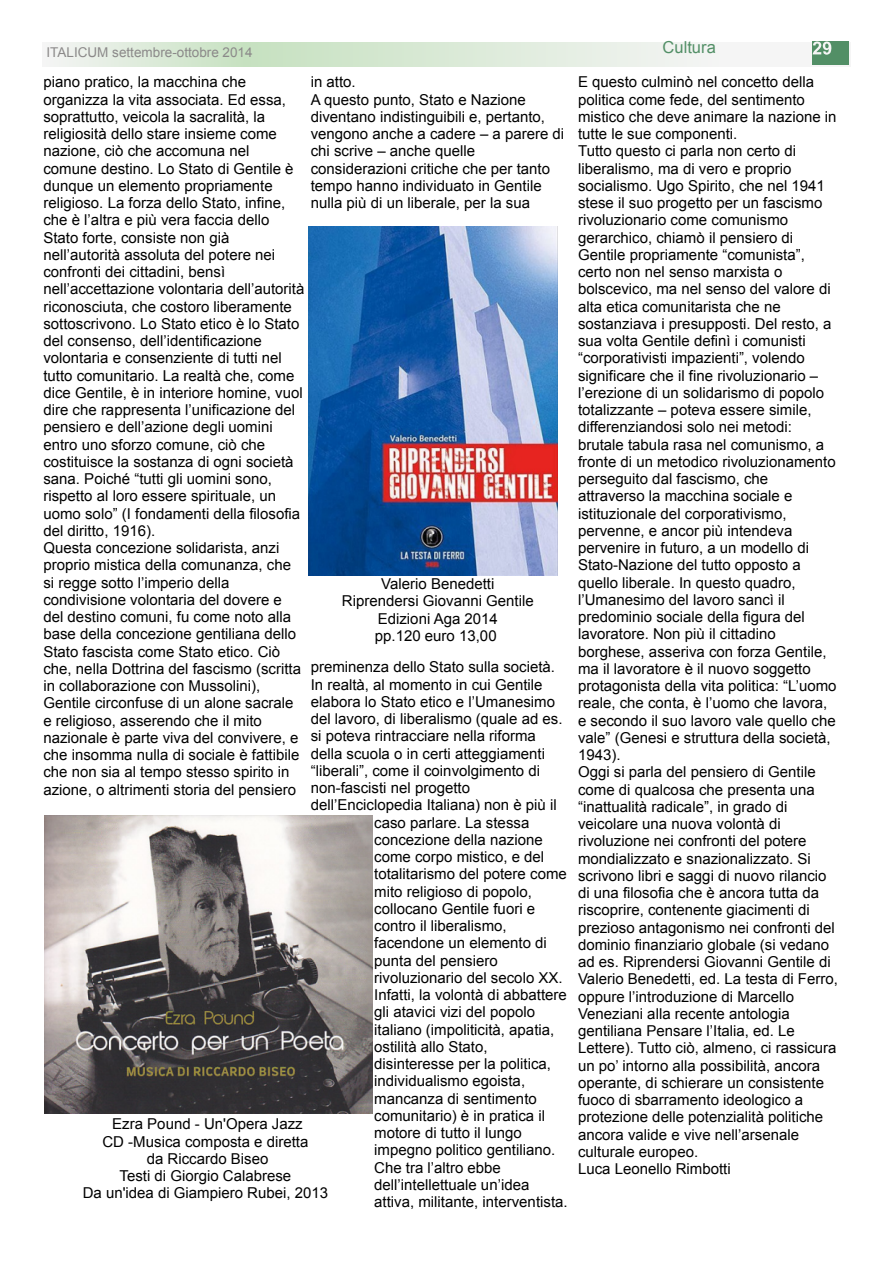
<style>
.page{position:relative;width:893px;height:1263px;background:#fff}
.page>*{position:absolute;margin:0;border:0;box-sizing:border-box;transform-origin:0 0}
.t1{font:16.5px "Arial";color:#528f66}
.t2{font:15px/17.2px "Arial";color:#000}
.t3{font:13.5px "Arial";color:#8b8989}
</style>
<div class="page">
<svg style="left:46px;top:42px;width:673px;height:24px;background:#ddeada"></svg>
<div style="left:812px;top:41px;width:37px;height:24px;background:#528f66"></div>
<img style="left:45px;top:816px;width:328px;height:297px">
<img style="left:309px;top:227px;width:248px;height:348px">
<p class="t3" style="left:47px;top:44px;width:208px">ITALICUM settembre-ottobre 2014</p>
<p class="t1" style="left:663px;top:38px;width:55px">Cultura</p>
<p class="t2" style="left:43px;top:73px;width:262px">piano pratico, la macchina che organizza la vita associata. Ed essa, soprattutto, veicola la sacralità, la religiosità dello stare insieme come nazione, ciò che accomuna nel comune destino. Lo Stato di Gentile è dunque un elemento propriamente religioso. La forza dello Stato, infine, che è l’altra e più vera faccia dello Stato forte, consiste non già nell’autorità assoluta del potere nei confronti dei cittadini, bensì nell’accettazione volontaria dell’autorità riconosciuta, che costoro liberamente sottoscrivono. Lo Stato etico è lo Stato del consenso, dell’identificazione volontaria e consenziente di tutti nel tutto comunitario. La realtà che, come dice Gentile, è in interiore homine, vuol dire che rappresenta l’unificazione del pensiero e dell’azione degli uomini entro uno sforzo comune, ciò che costituisce la sostanza di ogni società sana. Poiché “tutti gli uomini sono, rispetto al loro essere spirituale, un uomo solo” (I fondamenti della filosofia del diritto, 1916).<br>Questa concezione solidarista, anzi proprio mistica della comunanza, che si regge sotto l’imperio della condivisione volontaria del dovere e del destino comuni, fu come noto alla base della concezione gentiliana dello Stato fascista come Stato etico. Ciò che, nella Dottrina del fascismo (scritta in collaborazione con Mussolini), Gentile circonfuse di un alone sacrale e religioso, asserendo che il mito nazionale è parte viva del convivere, e che insomma nulla di sociale è fattibile che non sia al tempo stesso spirito in azione, o altrimenti storia del pensiero</p>
<p class="t2" style="left:311px;top:73px;width:255px">in atto.<br>A questo punto, Stato e Nazione diventano indistinguibili e, pertanto, vengono anche a cadere – a parere di chi scrive – anche quelle considerazioni critiche che per tanto tempo hanno individuato in Gentile nulla più di un liberale, per la sua</p>
<p class="t2" style="left:578px;top:74px;width:261px">E questo culminò nel concetto della politica come fede, del sentimento mistico che deve animare la nazione in tutte le sue componenti.<br>Tutto questo ci parla non certo di liberalismo, ma di vero e proprio socialismo. Ugo Spirito, che nel 1941 stese il suo progetto per un fascismo rivoluzionario come comunismo gerarchico, chiamò il pensiero di Gentile propriamente “comunista”, certo non nel senso marxista o bolscevico, ma nel senso del valore di alta etica comunitarista che ne sostanziava i presupposti. Del resto, a sua volta Gentile definì i comunisti “corporativisti impazienti”, volendo significare che il fine rivoluzionario – l’erezione di un solidarismo di popolo totalizzante – poteva essere simile, differenziandosi solo nei metodi: brutale tabula rasa nel comunismo, a fronte di un metodico rivoluzionamento perseguito dal fascismo, che attraverso la macchina sociale e istituzionale del corporativismo, pervenne, e ancor più intendeva pervenire in futuro, a un modello di Stato-Nazione del tutto opposto a quello liberale. In questo quadro, l’Umanesimo del lavoro sancì il predominio sociale della figura del lavoratore. Non più il cittadino borghese, asseriva con forza Gentile, ma il lavoratore è il nuovo soggetto protagonista della vita politica: “L’uomo reale, che conta, è l’uomo che lavora, e secondo il suo lavoro vale quello che vale” (Genesi e struttura della società, 1943).<br>Oggi si parla del pensiero di Gentile come di qualcosa che presenta una “inattualità radicale”, in grado di veicolare una nuova volontà di rivoluzione nei confronti del potere mondializzato e snazionalizzato. Si scrivono libri e saggi di nuovo rilancio di una filosofia che è ancora tutta da riscoprire, contenente giacimenti di prezioso antagonismo nei confronti del dominio finanziario globale (si vedano ad es. Riprendersi Giovanni Gentile di Valerio Benedetti, ed. La testa di Ferro, oppure l’introduzione di Marcello Veneziani alla recente antologia gentiliana Pensare l’Italia, ed. Le Lettere). Tutto ciò, almeno, ci rassicura un po’ intorno alla possibilità, ancora operante, di schierare un consistente fuoco di sbarramento ideologico a protezione delle potenzialità politiche ancora valide e vive nell’arsenale culturale europeo.<br>Luca Leonello Rimbotti</p>
<p class="t2" style="left:342px;top:575px;width:193px;text-align:center">Valerio Benedetti<br>Riprendersi Giovanni Gentile<br>Edizioni Aga 2014<br>pp.120 euro 13,00</p>
<p class="t2" style="left:311px;top:658px;width:246px">preminenza dello Stato sulla società.</p>
<p class="t2" style="left:311px;top:676px;width:233px">In realtà, al momento in cui Gentile</p>
<p class="t2" style="left:311px;top:693px;width:246px">elabora lo Stato etico e l’Umanesimo</p>
<p class="t2" style="left:311px;top:710px;width:253px">del lavoro, di liberalismo (quale ad es.</p>
<p class="t2" style="left:311px;top:727px;width:227px">si poteva rintracciare nella riforma</p>
<p class="t2" style="left:311px;top:745px;width:236px">della scuola o in certi atteggiamenti</p>
<p class="t2" style="left:311px;top:762px;width:231px">“liberali”, come il coinvolgimento di</p>
<p class="t2" style="left:311px;top:779px;width:161px">non-fascisti nel progetto</p>
<p class="t2" style="left:311px;top:796px;width:247px">dell’Enciclopedia Italiana) non è più il</p>
<p class="t2" style="left:374px;top:814px;width:157px">caso parlare. La stessa</p>
<p class="t2" style="left:374px;top:831px;width:170px">concezione della nazione</p>
<p class="t2" style="left:374px;top:848px;width:172px">come corpo mistico, e del</p>
<p class="t2" style="left:374px;top:865px;width:194px">totalitarismo del potere come</p>
<p class="t2" style="left:374px;top:883px;width:159px">mito religioso di popolo,</p>
<p class="t2" style="left:374px;top:900px;width:162px">collocano Gentile fuori e</p>
<p class="t2" style="left:374px;top:917px;width:134px">contro il liberalismo,</p>
<p class="t2" style="left:374px;top:934px;width:174px">facendone un elemento di</p>
<p class="t2" style="left:374px;top:952px;width:125px">punta del pensiero</p>
<p class="t2" style="left:374px;top:969px;width:190px">rivoluzionario del secolo XX.</p>
<p class="t2" style="left:374px;top:986px;width:194px">Infatti, la volontà di abbattere</p>
<p class="t2" style="left:374px;top:1003px;width:162px">gli atavici vizi del popolo</p>
<p class="t2" style="left:374px;top:1021px;width:182px">italiano (impoliticità, apatia,</p>
<p class="t2" style="left:374px;top:1038px;width:115px">ostilità allo Stato,</p>
<p class="t2" style="left:374px;top:1055px;width:178px">disinteresse per la politica,</p>
<p class="t2" style="left:374px;top:1072px;width:152px">individualismo egoista,</p>
<p class="t2" style="left:374px;top:1090px;width:164px">mancanza di sentimento</p>
<p class="t2" style="left:374px;top:1107px;width:172px">comunitario) è in pratica il</p>
<p class="t2" style="left:374px;top:1124px;width:149px">motore di tutto il lungo</p>
<p class="t2" style="left:374px;top:1141px;width:182px">impegno politico gentiliano.</p>
<p class="t2" style="left:374px;top:1159px;width:128px">Che tra l’altro ebbe</p>
<p class="t2" style="left:374px;top:1176px;width:157px">dell’intellettuale un’idea</p>
<p class="t2" style="left:374px;top:1193px;width:195px">attiva, militante, interventista.</p>
<p class="t2" style="left:83px;top:1115px;width:247px;text-align:center">Ezra Pound - Un'Opera Jazz<br>CD -Musica composta e diretta<br>da Riccardo Biseo<br>Testi di Giorgio Calabrese<br>Da un'idea di Giampiero Rubei, 2013</p>
</div>
